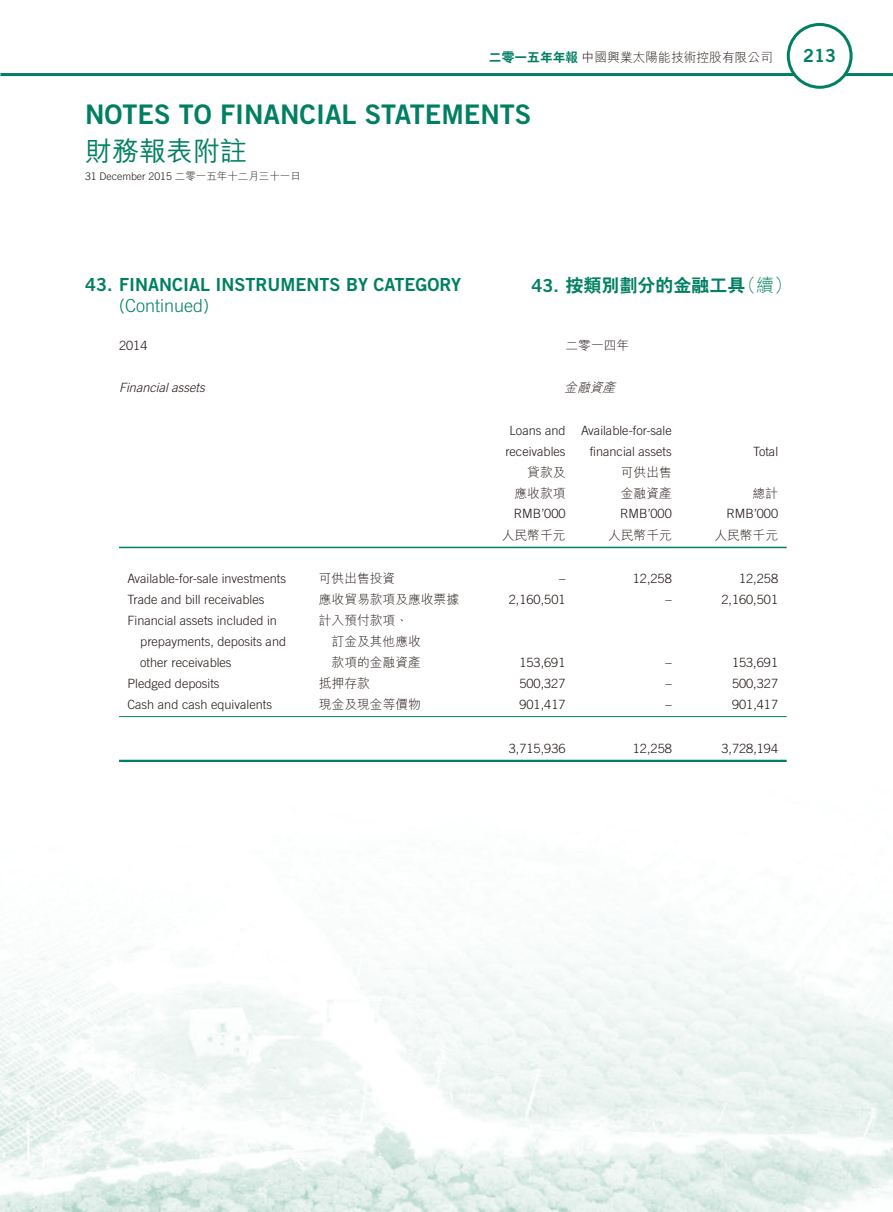
<style>
.page{position:relative;width:893px;height:1212px;background:#fff}
.page>*{position:absolute;margin:0;border:0;box-sizing:border-box;transform-origin:0 0}
.t1{font:27px "Trade Gothic LT Std Bd 2";color:#007f62}
.t2{font:500 27px "M Hei HK";color:#007f62}
.t3{font:21px "Trade Gothic LT Std Bd 2";color:#007f62}
.t4{font:18px "Trade Gothic LT Std Bd 2";color:#007f62}
.t5{font:800 18px "C Hei 2 HK";color:#007f62}
.t6{font:300 18px "Trade Gothic LT Std";color:#007f62}
.t7{font:300 12.75px/21px "Trade Gothic LT Std";color:#231916}
.t8{font:300 12.75px "M Hei HK";color:#231916}
.t9{font:italic 300 12.75px "Trade Gothic LT Std";color:#231916}
.t10{font:italic 300 12.75px "M Hei HK";color:#231916}
.t11{font:300 10.5px "Trade Gothic LT Std";color:#231916}
.s1{font-family:"C Hei 2 HK";font-weight:800;color:#007f62}
.s2{font-family:"M Hei HK"}
.s3{font-family:"Trade Gothic LT Std Bd 2";font-weight:400}
.s4{font-family:"M Hei HK";font-weight:300}
</style>
<div class="page">
<img style="left:0;top:23px;width:893px;height:1189px">
<hr style="left:0;top:73px;width:893px;height:3px;background:#007f62">
<div style="left:788px;top:24px;width:63px;height:63px;background:#fff;border-radius:50%"></div>
<div style="left:787px;top:23px;width:66px;height:66px;border:3px solid #007f62;border-radius:50%"></div>
<hr style="left:119px;top:547px;width:668px;height:1px;background:#007f62">
<hr style="left:119px;top:716px;width:668px;height:1px;background:#007f62">
<hr style="left:119px;top:760px;width:668px;height:2px;background:#007f62">
<h3 class="t4" style="left:803px;top:44px;width:34px">213</h3>
<p class="t8" style="left:489px;top:51px;width:286px"><span class="s1">二零一五年年報</span>中國興業太陽能技術控股有限公司</p>
<h2 class="t3" style="left:801px;top:44px;width:40px">213</h2>
<h1 class="t1" style="left:85px;top:98px;width:448px">NOTES TO FINANCIAL STATEM ENTS</h1>
<h1 class="t2" style="left:85px;top:131px;width:163px">財務報表附註</h1>
<p class="t11" style="left:85px;top:170px;width:217px">31 December 2015 <span class="s2">二零一五年十二月三十一日</span></p>
<h3 class="t4" style="left:85px;top:274px;width:378px">43. FINANCIAL INSTRUM ENTS BY CATEGORY</h3>
<h3 class="t6" style="left:119px;top:295px;width:92px">(Continued)</h3>
<p class="t7" style="left:119px;top:335px;width:30px">2014</p>
<p class="t9" style="left:119px;top:380px;width:87px">Financial assets</p>
<h3 class="t5" style="left:531px;top:276px;width:262px"><span class="s3">43.</span> 按類別劃分的金融工具<span class="s4">（續）</span></h3>
<p class="t8" style="left:566px;top:339px;width:65px">二零一四年</p>
<p class="t10" style="left:564px;top:381px;width:56px">金融資產</p>
<p class="t7" style="left:505px;top:420px;width:168px;text-indent:4px">Loans and Available-for-sale receivables</p>
<p class="t7" style="left:590px;top:441px;width:84px">financial assets</p>
<p class="t7" style="left:753px;top:441px;width:27px">Total</p>
<p class="t8" style="left:527px;top:466px;width:40px">貸款及</p>
<p class="t8" style="left:621px;top:466px;width:52px">可供出售</p>
<p class="t8" style="left:514px;top:487px;width:52px">應收款項</p>
<p class="t8" style="left:621px;top:487px;width:52px">金融資產</p>
<p class="t8" style="left:753px;top:487px;width:27px">總計</p>
<p class="t7" style="left:514px;top:503px;width:53px">RMB’000</p>
<p class="t7" style="left:620px;top:503px;width:53px">RMB’000</p>
<p class="t7" style="left:726px;top:503px;width:53px">RMB’000</p>
<p class="t8" style="left:502px;top:529px;width:65px">人民幣千元</p>
<p class="t8" style="left:608px;top:529px;width:65px">人民幣千元</p>
<p class="t8" style="left:714px;top:529px;width:65px">人民幣千元</p>
<p class="t7" style="left:128px;top:568px;width:160px">Available-for-sale investments</p>
<p class="t8" style="left:319px;top:572px;width:78px">可供出售投資</p>
<p class="t7" style="left:559px;top:568px;width:8px">–</p>
<p class="t7" style="left:633px;top:568px;width:40px">12,258</p>
<p class="t7" style="left:739px;top:568px;width:40px">12,258</p>
<p class="t7" style="left:128px;top:589px;width:138px">Trade and bill receivables</p>
<p class="t8" style="left:319px;top:593px;width:142px">應收貿易款項及應收票據</p>
<p class="t7" style="left:509px;top:589px;width:58px">2,160,501</p>
<p class="t7" style="left:665px;top:589px;width:8px">–</p>
<p class="t7" style="left:721px;top:589px;width:58px">2,160,501</p>
<p class="t7" style="left:127px;top:610px;width:151px">Financial assets included in</p>
<p class="t8" style="left:319px;top:614px;width:91px">計入預付款項、</p>
<p class="t7" style="left:140px;top:631px;width:147px">prepayments, deposits and</p>
<p class="t8" style="left:332px;top:635px;width:91px">訂金及其他應收</p>
<p class="t7" style="left:140px;top:652px;width:93px">other receivables</p>
<p class="t8" style="left:332px;top:656px;width:91px">款項的金融資產</p>
<p class="t7" style="left:519px;top:652px;width:48px">153,691</p>
<p class="t7" style="left:665px;top:652px;width:8px">–</p>
<p class="t7" style="left:732px;top:652px;width:48px">153,691</p>
<p class="t7" style="left:127px;top:673px;width:94px">Pledged deposits</p>
<p class="t8" style="left:319px;top:677px;width:52px">抵押存款</p>
<p class="t7" style="left:519px;top:673px;width:48px">500,327</p>
<p class="t7" style="left:665px;top:673px;width:8px">–</p>
<p class="t7" style="left:732px;top:673px;width:48px">500,327</p>
<p class="t7" style="left:127px;top:694px;width:146px">Cash and cash equivalents</p>
<p class="t8" style="left:319px;top:698px;width:103px">現金及現金等價物</p>
<p class="t7" style="left:519px;top:694px;width:48px">901,417</p>
<p class="t7" style="left:665px;top:694px;width:8px">–</p>
<p class="t7" style="left:732px;top:694px;width:48px">901,417</p>
<p class="t7" style="left:509px;top:738px;width:58px">3,715,936</p>
<p class="t7" style="left:633px;top:738px;width:40px">12,258</p>
<p class="t7" style="left:721px;top:738px;width:58px">3,728,194</p>
</div>
